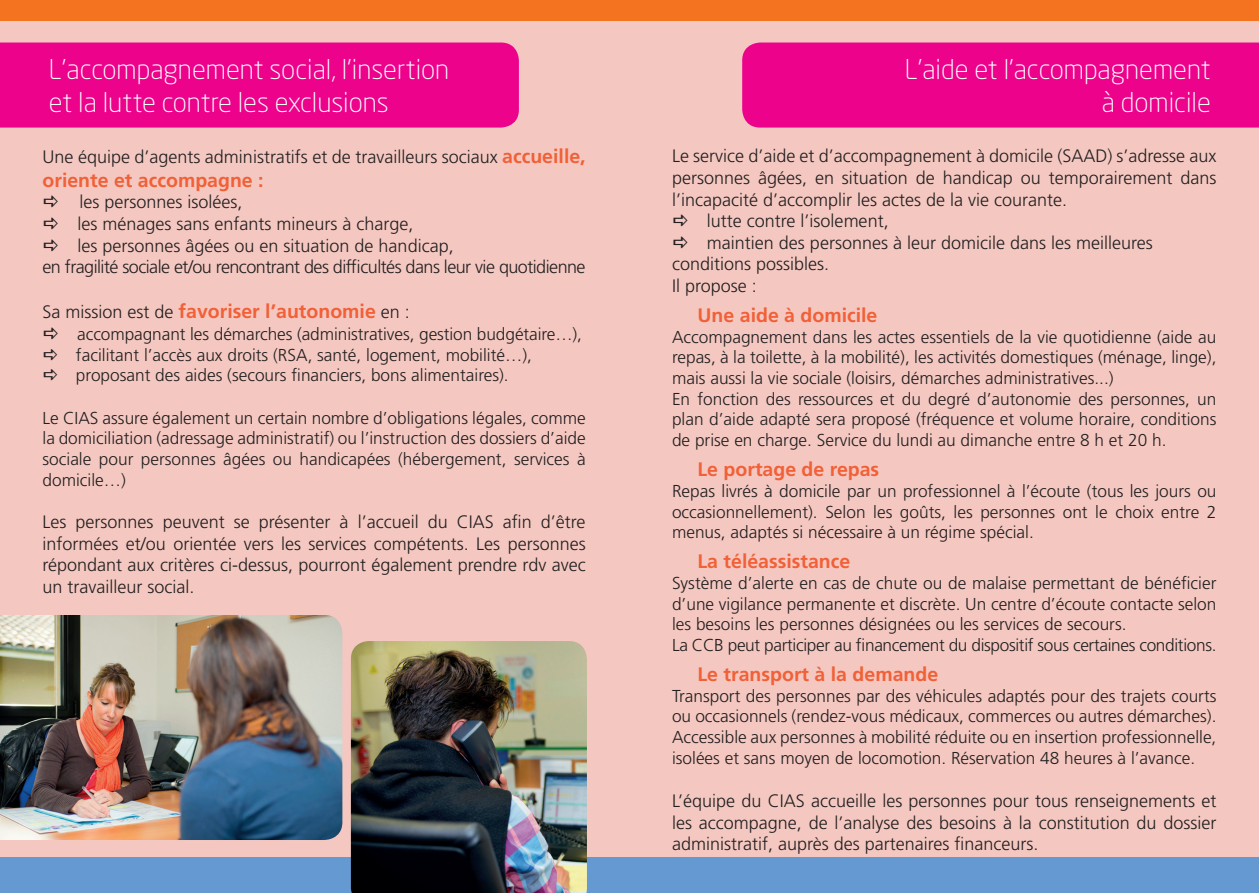
<style>
.page{position:relative;width:1259px;height:893px;background:#f4c8c1}
.page>*{position:absolute;margin:0;border:0;box-sizing:border-box;transform-origin:0 0}
.t1{font:300 27px/32.4px "Neo Sans Std";color:#fff}
.t2{font:700 19.5px "Frutiger LT Std";color:#f16037}
.t3{font:300 18px/21.6px "Frutiger LT Std";color:#231f20;text-align:justify}
.t4{font:300 18px "Frutiger LT Std";letter-spacing:-.03em;color:#231f20}
.t5{font:300 17.25px/20.7px "Frutiger LT Std";color:#231f20}
.s1{font-weight:700;font-size:19.5px;color:#f16037}
.s2{font-weight:300;font-size:18px;color:#231f20}
</style>
<div class="page">
<div style="left:0;top:43px;width:519px;height:85px;background:#ed028c"></div>
<div style="left:742px;top:43px;width:517px;height:85px;background:#ed028c"></div>
<div style="left:0;top:0;width:1259px;height:20px;background:#f47321"></div>
<div style="left:0;top:858px;width:1259px;height:35px;background:#6599d1"></div>
<img style="left:0;top:615px;width:342px;height:225px">
<img style="left:351px;top:641px;width:236px;height:252px">
<h1 class="t1" style="left:49px;top:53px;width:402px">L’accompagnement social, l’insertion et la lutte contre les exclusions</h1>
<p class="t3" style="left:43px;top:147px;width:545px">Une équipe d’agents administratifs et de travailleurs sociaux <span class="s1">accueille,</span></p>
<p class="t2" style="left:43px;top:169px;width:223px">oriente et accompagne :</p>
<p class="t3" style="left:79px;top:192px;width:165px">les personnes isolées,</p>
<p class="t3" style="left:77px;top:213px;width:338px">les ménages sans enfants mineurs à charge,</p>
<p class="t3" style="left:77px;top:235px;width:378px">les personnes âgées ou en situation de handicap,</p>
<p class="t4" style="left:43px;top:257px;width:544px">en fragilité sociale et/ou rencontrant des difficultés dans leur vie quotidienne</p>
<p class="t2" style="left:43px;top:300px;width:369px"><span class="s2">Sa mission est de</span> favoriser l’autonomie <span class="s2">en :</span></p>
<p class="t5" style="left:76px;top:324px;width:507px">accompagnant les démarches (administratives, gestion budgétaire…), facilitant l’accès aux droits (RSA, santé, logement, mobilité…), proposant des aides (secours financiers, bons alimentaires).</p>
<p class="t5" style="left:43px;top:407px;width:545px;text-align:justify">Le CIAS assure également un certain nombre d’obligations légales, comme la domiciliation (adressage administratif) ou l’instruction des dossiers d’aide sociale pour personnes âgées ou handicapées (hébergement, services à domicile…)</p>
<p class="t3" style="left:43px;top:511px;width:545px">Les personnes peuvent se présenter à l’accueil du CIAS afin d’être informées et/ou orientée vers les services compétents. Les personnes répondant aux critères ci-dessus, pourront également prendre rdv avec un travailleur social.</p>
<h1 class="t1" style="left:905px;top:53px;width:307px;text-align:right">L’aide et l’accompagnement à domicile</h1>
<p class="t3" style="left:672px;top:146px;width:546px">Le service d’aide et d’accompagnement à domicile (SAAD) s’adresse aux</p>
<p class="t3" style="left:672px;top:167px;width:546px">personnes âgées, en situation de handicap ou temporairement dans</p>
<p class="t3" style="left:672px;top:189px;width:396px">l’incapacité d’accomplir les actes de la vie courante.</p>
<p class="t3" style="left:707px;top:210px;width:183px">lutte contre l’isolement,</p>
<p class="t3" style="left:707px;top:232px;width:447px">maintien des personnes à leur domicile dans les meilleures</p>
<p class="t3" style="left:672px;top:254px;width:159px">conditions possibles.</p>
<p class="t3" style="left:672px;top:275px;width:86px">Il propose :</p>
<p class="t2" style="left:697px;top:304px;width:181px">Une aide à domicile</p>
<p class="t5" style="left:672px;top:327px;width:546px">Accompagnement dans les actes essentiels de la vie quotidienne (aide au repas, à la toilette, à la mobilité), les activités domestiques (ménage, linge), mais aussi la vie sociale (loisirs, démarches administratives...)<br>En fonction des ressources et du degré d’autonomie des personnes, un plan d’aide adapté sera proposé (fréquence et volume horaire, conditions de prise en charge. Service du lundi au dimanche entre 8 h et 20 h.</p>
<p class="t2" style="left:697px;top:458px;width:183px">Le portage de repas</p>
<p class="t5" style="left:672px;top:481px;width:546px;text-align:justify">Repas livrés à domicile par un professionnel à l’écoute (tous les jours ou occasionnellement). Selon les goûts, les personnes ont le choix entre 2 menus, adaptés si nécessaire à un régime spécial.</p>
<p class="t2" style="left:697px;top:550px;width:154px">La téléassistance</p>
<p class="t5" style="left:672px;top:573px;width:546px">Système d’alerte en cas de chute ou de malaise permettant de bénéficier d’une vigilance permanente et discrète. Un centre d’écoute contacte selon les besoins les personnes désignées ou les services de secours.<br>La CCB peut participer au financement du dispositif sous certaines conditions.</p>
<p class="t2" style="left:697px;top:663px;width:242px">Le transport à la demande</p>
<p class="t5" style="left:672px;top:686px;width:546px;text-align:justify">Transport des personnes par des véhicules adaptés pour des trajets courts ou occasionnels (rendez-vous médicaux, commerces ou autres démarches).<br>Accessible aux personnes à mobilité réduite ou en insertion professionnelle, isolées et sans moyen de locomotion. Réservation 48 heures à l’avance.</p>
<p class="t3" style="left:672px;top:790px;width:546px">L’équipe du CIAS accueille les personnes pour tous renseignements et les accompagne, de l’analyse des besoins à la constitution du dossier administratif, auprès des partenaires financeurs.</p>
</div>
